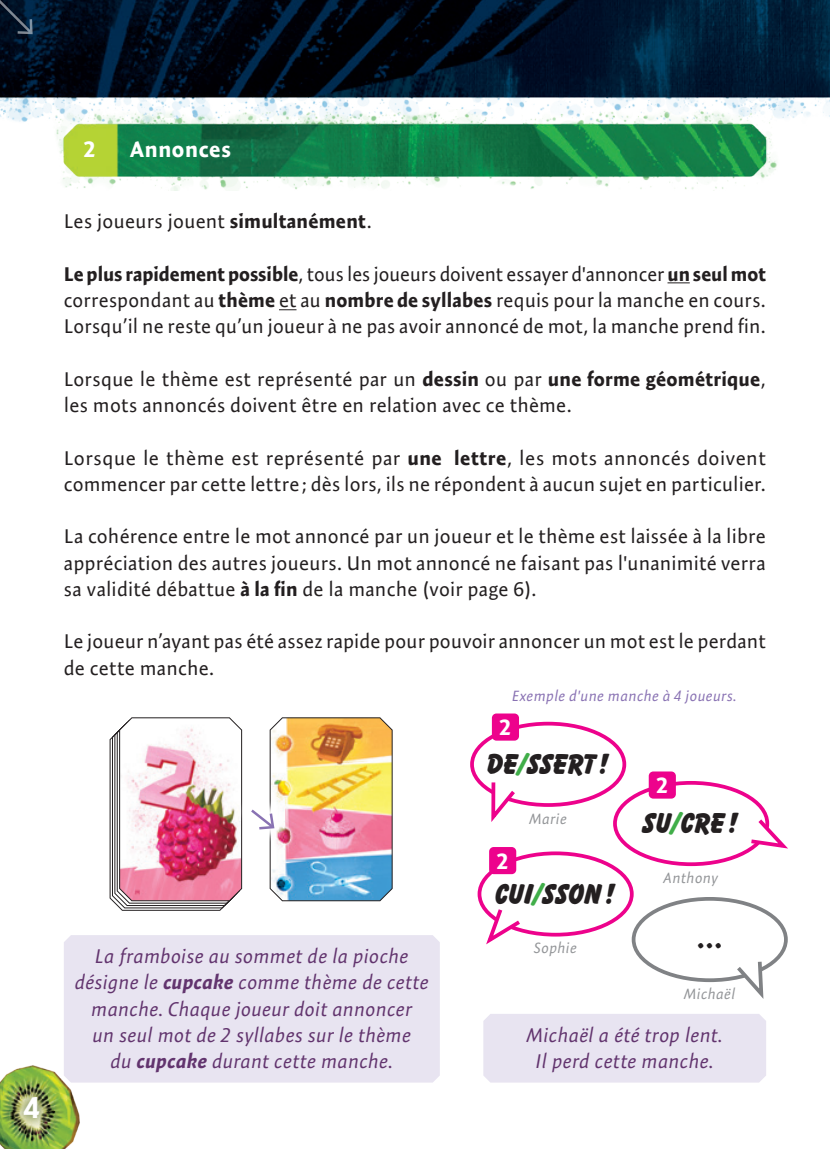
<style>
.page{position:relative;width:830px;height:1149px;background:#fff}
.page>*{position:absolute;margin:0;border:0;box-sizing:border-box;transform-origin:0 0}
.t1{font:700 expanded 30px "Balloon SCD";letter-spacing:.005em;color:#231f20}
.t2{font:700 30px "Expo Sans Pro";color:#231f20}
.t3{font:700 30px "Expo Sans Pro";color:#fff}
.t4{font:700 22.5px "Expo Sans Pro";letter-spacing:.025em;color:#fff}
.t5{font:700 22.25px "Expo Sans Pro";color:#fff}
.t6{font:20px/26.2px "Expo Sans Pro";letter-spacing:.005em;color:#231f20}
.t7{font:italic 20px/26.2px "Expo Sans Pro";letter-spacing:.005em;color:#62346e;text-align:center}
.t8{font:italic 15px "Expo Sans Pro";letter-spacing:.015em;color:#8972b3}
.t9{font:italic 15px "Expo Sans Pro";letter-spacing:.015em;color:#939598}
.s1{font-weight:700}
.s2{color:#40ae49}
.s3{font-size:40px}
</style>
<div class="page">
<img style="left:56px;top:125px;width:721px;height:65px">
<img style="left:0;top:0;width:829px;height:125px">
<img style="left:0;top:1065px;width:105px;height:83px">
<img style="left:109px;top:717px;width:133px;height:193px">
<svg style="left:237px;top:795px;width:6px;height:48px"></svg>
<img style="left:251px;top:717px;width:141px;height:184px">
<div style="left:470px;top:721px;width:156px;height:85px;border:4px solid #ed028c;border-radius:50%"></div>
<svg style="left:489px;top:782px;width:29px;height:40px"></svg>
<div style="left:491px;top:713px;width:27px;height:27px;background:#ed028c;border-radius:5px"></div>
<div style="left:612px;top:780px;width:156px;height:85px;border:4px solid #ed028c;border-radius:50%"></div>
<svg style="left:746px;top:815px;width:42px;height:35px"></svg>
<div style="left:648px;top:771px;width:27px;height:27px;background:#ed028c;border-radius:5px"></div>
<div style="left:489px;top:846px;width:27px;height:27px;background:#ed028c;border-radius:5px"></div>
<div style="left:477px;top:851px;width:156px;height:85px;border:4px solid #ed028c;border-radius:50%"></div>
<svg style="left:482px;top:904px;width:42px;height:41px"></svg>
<div style="left:631px;top:896px;width:156px;height:85px;border:4px solid #808285;border-radius:50%"></div>
<svg style="left:732px;top:961px;width:33px;height:38px"></svg>
<div style="left:483px;top:1014px;width:282px;height:68px;background:#e8e4f1"></div>
<svg style="left:667px;top:282px;width:22px;height:1px"></svg>
<svg style="left:279px;top:309px;width:17px;height:1px"></svg>
<div style="left:64px;top:935px;width:375px;height:147px;background:#e8e4f1"></div>
<svg style="left:0;top:0;width:35px;height:36px"></svg>
<img style="left:9px;top:1082px;width:45px;height:50px">
<h1 class="t3" style="left:23px;top:1088px;width:18px">4</h1>
<p class="t4" style="left:83px;top:135px;width:14px">2</p>
<p class="t4" style="left:130px;top:135px;width:102px">Annonces</p>
<p class="t6" style="left:64px;top:208px;width:309px">Les joueurs jouent <span class="s1">simultanément</span>.</p>
<p class="t6" style="left:64px;top:260px;width:703px;text-align:justify"><span class="s1">Le plus rapidement possible</span>, tous les joueurs doivent essayer d'annoncer <span class="s1">un seul mot </span>correspondant au <span class="s1">thème</span> et au <span class="s1">nombre de syllabes</span> requis pour la manche en cours.<br>Lorsqu’il ne reste qu’un joueur à ne pas avoir annoncé de mot, la manche prend fin.</p>
<p class="t6" style="left:64px;top:365px;width:703px">Lorsque le thème est représenté par un <span class="s1">dessin</span> ou par <span class="s1">une forme géométrique</span>, les mots annoncés doivent être en relation avec ce thème.</p>
<p class="t6" style="left:64px;top:444px;width:703px">Lorsque le thème est représenté par <span class="s1">une lettre</span>, les mots annoncés doivent commencer par cette lettre; dès lors, ils ne répondent à aucun sujet en particulier.</p>
<p class="t6" style="left:64px;top:523px;width:703px;text-align:justify">La cohérence entre le mot annoncé par un joueur et le thème est laissée à la libre appréciation des autres joueurs. Un mot annoncé ne faisant pas l'unanimité verra sa validité débattue <span class="s1">à la fin</span> de la manche (voir page 6).</p>
<p class="t6" style="left:64px;top:627px;width:703px">Le joueur n’ayant pas été assez rapide pour pouvoir annoncer un mot est le perdant de cette manche.</p>
<p class="t8" style="left:511px;top:686px;width:226px">Exemple d'une manche à 4 joueurs.</p>
<p class="t7" style="left:75px;top:942px;width:355px">La framboise au sommet de la pioche désigne le <span class="s1">cupcake</span> comme thème de cette manche. Chaque joueur doit annoncer<br>un seul mot de 2 syllabes sur le thème<br>du <span class="s1">cupcake</span> durant cette manche.</p>
<p class="t5" style="left:499px;top:713px;width:14px">2</p>
<h1 class="t1" style="left:486px;top:747px;width:124px">DE<span class="s2">/</span>SSERT <span class="s3">!</span></h1>
<p class="t9" style="left:529px;top:809px;width:39px">Marie</p>
<h1 class="t1" style="left:643px;top:806px;width:97px">SU<span class="s2">/</span>CRE <span class="s3">!</span></h1>
<p class="t9" style="left:663px;top:868px;width:56px">Anthony</p>
<p class="t5" style="left:655px;top:771px;width:14px">2</p>
<p class="t5" style="left:496px;top:846px;width:14px">2</p>
<h1 class="t1" style="left:494px;top:876px;width:123px">CUI<span class="s2">/</span>SSON<span class="s3">!</span></h1>
<p class="t9" style="left:534px;top:938px;width:44px">Sophie</p>
<h1 class="t2" style="left:696px;top:918px;width:27px">…</h1>
<p class="t9" style="left:683px;top:984px;width:53px">Michaël</p>
<p class="t7" style="left:526px;top:1021px;width:197px">Michaël a été trop lent.<br>Il perd cette manche.</p>
</div>
